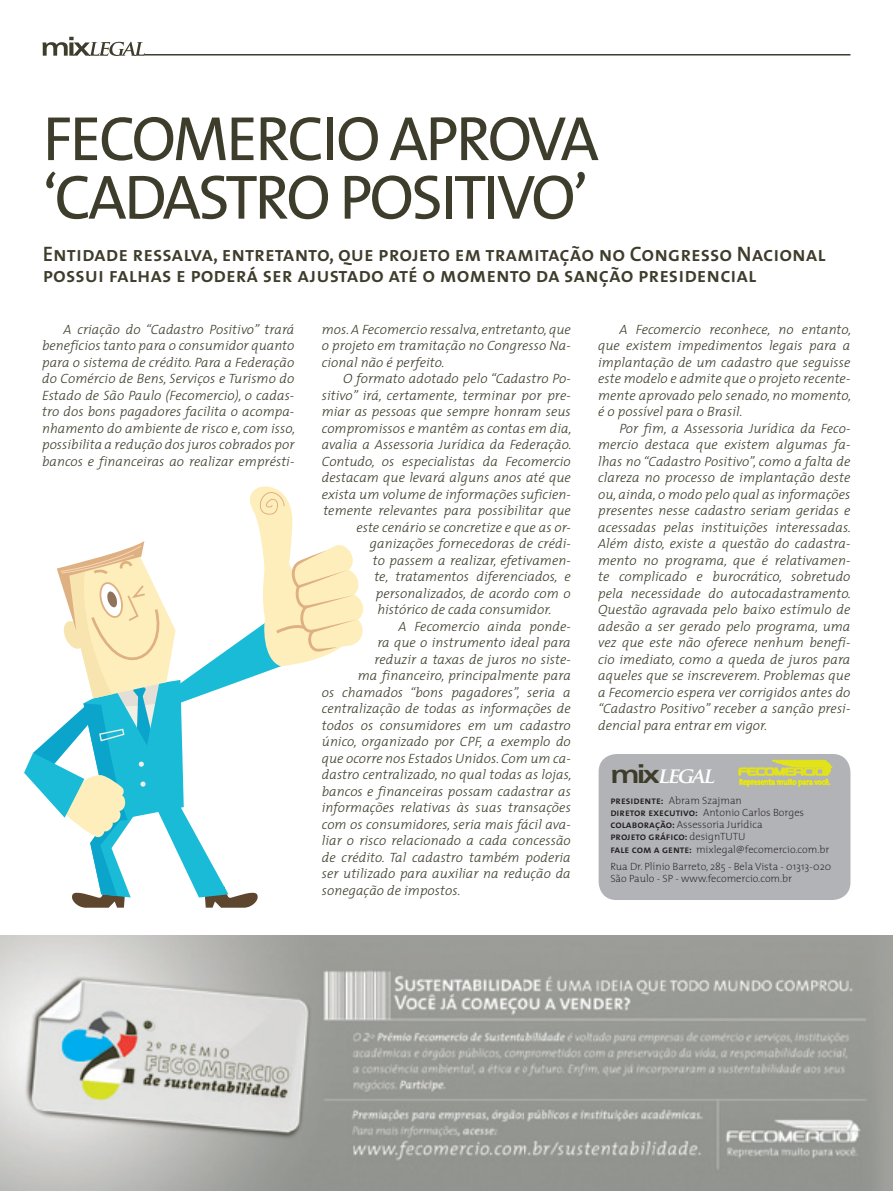
<style>
.page{position:relative;width:893px;height:1191px;background:#fff}
.page>*{position:absolute;margin:0;border:0;box-sizing:border-box;transform-origin:0 0}
.t1{font:63px/58.5px "The Mix Caps";letter-spacing:-.045em;color:#3e3c2b}
.t2{font:italic 700 21.15px "Trajan Pro";color:#fff}
.t3{font:21px/21px "The Mix Semi Bold Caps";color:#3e3c2b}
.t4{font:italic 300 13.5px/16.5px "The Mix";letter-spacing:.005em;color:#3e3c2b;text-align:justify}
.t5{font:200 10.5px/12px "The Mix";color:#231f20}
.t6{font:10.5px "The Mix Semi Bold Caps";color:#231f20}
.s1{font-family:"Zurich BT";font-style:normal;font-stretch:expanded;font-size:26.1px;color:#3e3c2b}
.s2{font-family:"The Mix Semi Bold Caps";font-weight:400}
.s3{font-family:"The Mix";font-weight:200}
</style>
<div class="page">
<hr style="left:144px;top:54px;width:706px;height:2px;background:#3e3c2b">
<svg style="left:43px;top:37px;width:102px;height:19px"></svg>
<div style="left:599px;top:754px;width:251px;height:146px;background:#b2b3b7;border-radius:18px"></div>
<svg style="left:739px;top:760px;width:93px;height:26px"></svg>
<img style="left:0;top:935px;width:893px;height:256px">
<svg style="left:24px;top:486px;width:339px;height:422px"></svg>
<h1 class="t1" style="left:43px;top:108px;width:558px">FECOMERCIO APROVA ‘CADASTRO POSITIVO’</h1>
<h3 class="t3" style="left:43px;top:243px;width:785px">Entidade ressalva, entretanto, que projeto em tramitação no congresso nacional possui falhas e poderá ser ajustado até o momento da sanção presidencial</h3>
<p class="t4" style="left:42px;top:320px;width:254px;text-indent:21px">A criação do “Cadastro Positivo” trará benefícios tanto para o consumidor quanto para o sistema de crédito. Para a Federação do Comércio de Bens, Serviços e Turismo do Estado de São Paulo (Fecomercio), o cadas&shy;tro dos bons pagadores facilita o acompa&shy;nhamento do ambiente de risco e, com isso, possibilita a redução dos juros cobrados por bancos e financeiras ao realizar emprésti-</p>
<p class="t4" style="left:598px;top:320px;width:254px;text-indent:21px">A Fecomercio reconhece, no entanto, que existem impedimentos legais para a implantação de um cadastro que seguisse este modelo e admite que o projeto recente&shy;mente aprovado pelo senado, no momento, é o possível para o Brasil.</p>
<p class="t4" style="left:322px;top:320px;width:250px">mos. A Fecomercio ressalva, entretanto, que o projeto em tramitação no Congresso Na&shy;cional não é perfeito.</p>
<p class="t4" style="left:343px;top:370px;width:229px">O formato adotado pelo “Cadastro Po-</p>
<p class="t4" style="left:322px;top:386px;width:250px">sitivo” irá, certamente, terminar por pre-</p>
<p class="t4" style="left:322px;top:403px;width:250px">miar as pessoas que sempre honram seus</p>
<p class="t4" style="left:322px;top:419px;width:251px">compromissos e mantêm as contas em dia,</p>
<p class="t4" style="left:322px;top:436px;width:251px">avalia a Assessoria Jurídica da Federação.</p>
<p class="t4" style="left:322px;top:452px;width:251px">Contudo, os especialistas da Fecomercio</p>
<p class="t4" style="left:322px;top:469px;width:250px">destacam que levará alguns anos até que</p>
<p class="t4" style="left:322px;top:485px;width:251px">exista um volume de informações suficien-</p>
<p class="t4" style="left:323px;top:502px;width:249px">temente relevantes para possibilitar que</p>
<p class="t4" style="left:356px;top:518px;width:216px">este cenário se concretize e que as or-</p>
<p class="t4" style="left:370px;top:535px;width:203px">ganizações fornecedoras de crédi-</p>
<p class="t4" style="left:373px;top:551px;width:200px">to passem a realizar, efetivamen-</p>
<p class="t4" style="left:374px;top:568px;width:198px">te, tratamentos diferenciados, e</p>
<p class="t4" style="left:376px;top:584px;width:197px">personalizados, de acordo com o</p>
<p class="t4" style="left:377px;top:601px;width:176px">histórico de cada consumidor.</p>
<p class="t4" style="left:399px;top:617px;width:174px">A Fecomercio ainda ponde-</p>
<p class="t4" style="left:377px;top:634px;width:195px">ra que o instrumento ideal para</p>
<p class="t4" style="left:374px;top:650px;width:198px">reduzir a taxas de juros no siste-</p>
<p class="t4" style="left:358px;top:667px;width:215px">ma financeiro, principalmente para</p>
<p class="t4" style="left:322px;top:683px;width:250px">os chamados “bons pagadores”, seria a</p>
<p class="t4" style="left:322px;top:700px;width:251px">centralização de todas as informações de</p>
<p class="t4" style="left:322px;top:716px;width:250px">todos os consumidores em um cadastro</p>
<p class="t4" style="left:322px;top:733px;width:251px">único, organizado por CPF, a exemplo do</p>
<p class="t4" style="left:322px;top:749px;width:250px">que ocorre nos Estados Unidos. Com um ca-</p>
<p class="t4" style="left:322px;top:766px;width:251px">dastro centralizado, no qual todas as lojas,</p>
<p class="t4" style="left:322px;top:782px;width:251px">bancos e financeiras possam cadastrar as</p>
<p class="t4" style="left:322px;top:799px;width:251px">informações relativas às suas transações</p>
<p class="t4" style="left:322px;top:815px;width:251px">com os consumidores, seria mais fácil ava-</p>
<p class="t4" style="left:322px;top:832px;width:250px">liar o risco relacionado a cada concessão</p>
<p class="t4" style="left:322px;top:848px;width:250px">de crédito. Tal cadastro também poderia</p>
<p class="t4" style="left:322px;top:865px;width:250px">ser utilizado para auxiliar na redução da</p>
<p class="t4" style="left:322px;top:881px;width:140px">sonegação de impostos.</p>
<p class="t4" style="left:598px;top:419px;width:254px;text-indent:21px">Por fim, a Assessoria Jurídica da Feco&shy;mercio destaca que existem algumas fa&shy;lhas no “Cadastro Positivo”, como a falta de clareza no processo de implantação deste ou, ainda, o modo pelo qual as informações presentes nesse cadastro seriam geridas e acessadas pelas instituições interessadas.<br>Além disto, existe a questão do cadastra&shy;mento no programa, que é relativamen&shy;te complicado e burocrático, sobretudo pela necessidade do autocadastramento.<br>Questão agravada pelo baixo estímulo de adesão a ser gerado pelo programa, uma vez que este não oferece nenhum benefí&shy;cio imediato, como a queda de juros para aqueles que se inscreverem. Problemas que a Fecomercio espera ver corrigidos antes do “Cadastro Positivo” receber a sanção presi&shy;dencial para entrar em vigor.</p>
<h2 class="t2" style="left:610px;top:762px;width:111px"><span class="s1">mix</span>legal</h2>
<p class="t5" style="left:610px;top:794px;width:195px"><span class="s2">presidente:</span> Abram Szajman<br><span class="s2">diretor executivo:</span> Antonio Carlos Borges <span class="s2">colaboração:</span> Assessoria Jurídica</p>
<p class="t6" style="left:610px;top:828px;width:137px">projeto gráf ico: <span class="s3">designTUTU</span></p>
<p class="t5" style="left:610px;top:841px;width:222px;line-height:16.5px"><span class="s2">fale com a gente:</span> mixlegal@fecomercio.com.br<br>Rua Dr. Plínio Barreto, 285 - Bela Vista - 01313-020</p>
<p class="t5" style="left:610px;top:871px;width:183px">São Paulo - SP - www.fecomercio.com.br</p>
</div>
